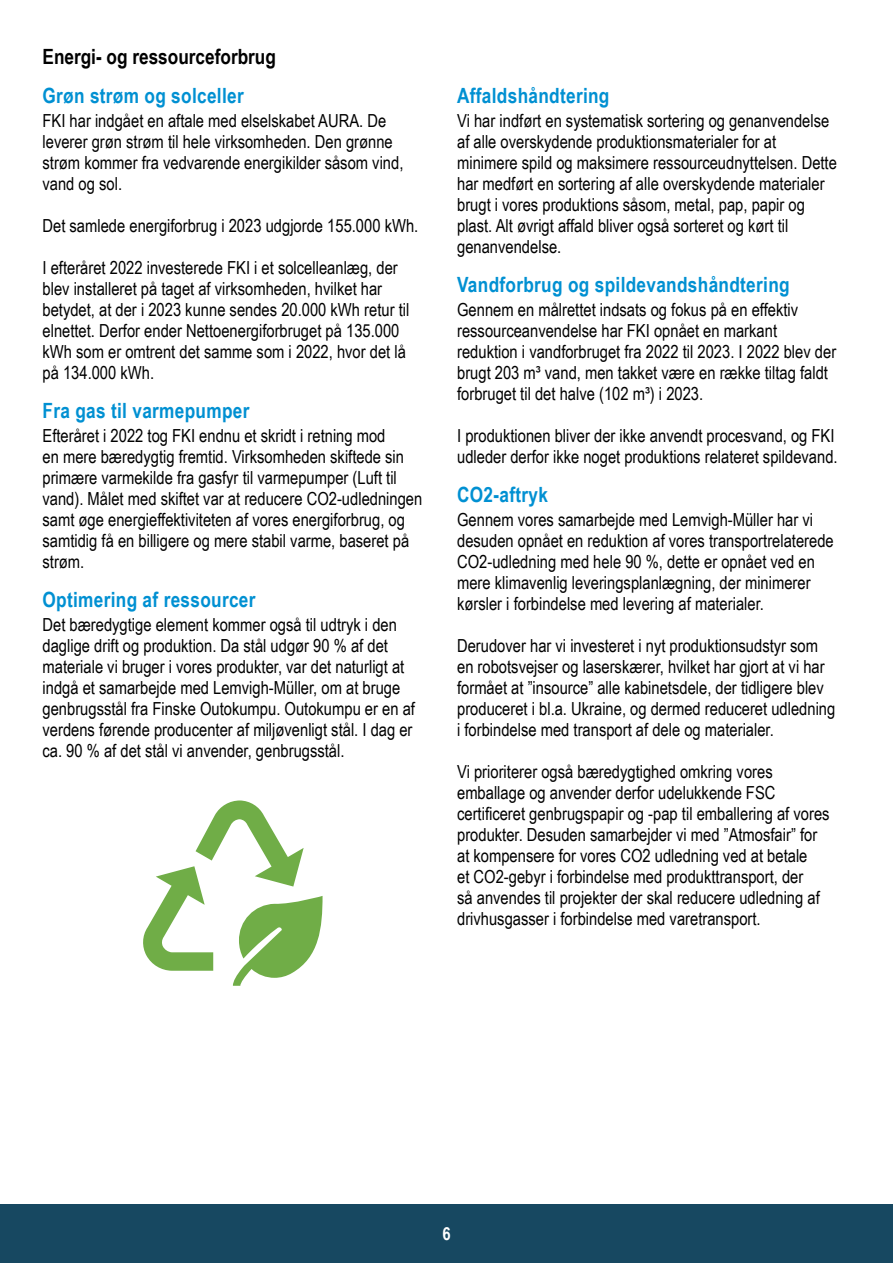
<style>
.page{position:relative;width:893px;height:1263px;background:#fff}
.page>*{position:absolute;margin:0;border:0;box-sizing:border-box;transform-origin:0 0}
.t1{font:700 21px "Arial Narrow";letter-spacing:.015em;color:#0090d2}
.t2{font:700 21px "Arial Narrow";color:#000}
.t3{font:18px/21px "Arial Narrow";color:#000}
.t4{font:700 18px "Arial Narrow";color:#fff}
</style>
<div class="page">
<div style="left:0;top:1204px;width:893px;height:59px;background:#174861"></div>
<svg style="left:143px;top:800px;width:180px;height:186px"></svg>
<p class="t2" style="left:43px;top:40px;width:235px">Energi- og ressourceforbrug</p>
<p class="t1" style="left:43px;top:79px;width:203px">Grøn strøm og solceller</p>
<p class="t3" style="left:43px;top:109px;width:362px">FKI har indgået en aftale med elselskabet AURA. De leverer grøn strøm til hele virksomheden. Den grønne strøm kommer fra vedvarende energikilder såsom vind, vand og sol.</p>
<p class="t3" style="left:43px;top:214px;width:377px">Det samlede energiforbrug i 2023 udgjorde 155.000 kWh.</p>
<p class="t3" style="left:43px;top:256px;width:368px">I efteråret 2022 investerede FKI i et solcelleanlæg, der blev installeret på taget af virksomheden, hvilket har betydet, at der i 2023 kunne sendes 20.000 kWh retur til elnettet. Derfor ender Nettoenergiforbruget på 135.000 kWh som er omtrent det samme som i 2022, hvor det lå på 134.000 kWh.</p>
<p class="t1" style="left:43px;top:394px;width:208px">Fra gas til varmepumper</p>
<p class="t3" style="left:43px;top:424px;width:381px">Efteråret i 2022 tog FKI endnu et skridt i retning mod<br>en mere bæredygtig fremtid. Virksomheden skiftede sin primære varmekilde fra gasfyr til varmepumper (Luft til vand). Målet med skiftet var at reducere CO2-udledningen samt øge energieffektiviteten af vores energiforbrug, og samtidig få en billigere og mere stabil varme, baseret på strøm.</p>
<p class="t1" style="left:43px;top:583px;width:215px">Optimering af ressourcer</p>
<p class="t3" style="left:43px;top:613px;width:374px">Det bæredygtige element kommer også til udtryk i den daglige drift og produktion. Da stål udgør 90 % af det materiale vi bruger i vores produkter, var det naturligt at indgå et samarbejde med Lemvigh-Müller, om at bruge genbrugsstål fra Finske Outokumpu. Outokumpu er en af verdens førende producenter af miljøvenligt stål. I dag er ca. 90 % af det stål vi anvender, genbrugsstål.</p>
<p class="t1" style="left:457px;top:79px;width:154px">Affaldshåndtering</p>
<p class="t3" style="left:457px;top:109px;width:381px">Vi har indført en systematisk sortering og genanvendelse af alle overskydende produktionsmaterialer for at minimere spild og maksimere ressourceudnyttelsen. Dette har medført en sortering af alle overskydende materialer brugt i vores produktions såsom, metal, pap, papir og plast. Alt øvrigt affald bliver også sorteret og kørt til genanvendelse.</p>
<p class="t1" style="left:457px;top:268px;width:334px">Vandforbrug og spildevandshåndtering</p>
<p class="t3" style="left:457px;top:298px;width:381px">Gennem en målrettet indsats og fokus på en effektiv ressourceanvendelse har FKI opnået en markant reduktion i vandforbruget fra 2022 til 2023. I 2022 blev der brugt 203 m³ vand, men takket være en række tiltag faldt forbruget til det halve (102 m³) i 2023.</p>
<p class="t3" style="left:457px;top:424px;width:382px">I produktionen bliver der ikke anvendt procesvand, og FKI udleder derfor ikke noget produktions relateret spildevand.</p>
<p class="t1" style="left:457px;top:478px;width:92px">CO2-aftryk</p>
<p class="t3" style="left:457px;top:508px;width:378px">Gennem vores samarbejde med Lemvigh-Müller har vi desuden opnået en reduktion af vores transportrelaterede CO2-udledning med hele 90 %, dette er opnået ved en mere klimavenlig leveringsplanlægning, der minimerer kørsler i forbindelse med levering af materialer.</p>
<p class="t3" style="left:457px;top:634px;width:380px">Derudover har vi investeret i nyt produktionsudstyr som en robotsvejser og laserskærer, hvilket har gjort at vi har formået at ”insource” alle kabinetsdele, der tidligere blev produceret i bl.a. Ukraine, og dermed reduceret udledning i forbindelse med transport af dele og materialer.</p>
<p class="t3" style="left:457px;top:760px;width:374px">Vi prioriterer også bæredygtighed omkring vores emballage og anvender derfor udelukkende FSC certificeret genbrugspapir og -pap til emballering af vores produkter. Desuden samarbejder vi med ”Atmosfair” for at kompensere for vores CO2 udledning ved at betale<br>et CO2-gebyr i forbindelse med produkttransport, der<br>så anvendes til projekter der skal reducere udledning af drivhusgasser i forbindelse med varetransport.</p>
<p class="t4" style="left:442px;top:1220px;width:10px">6</p>
</div>
